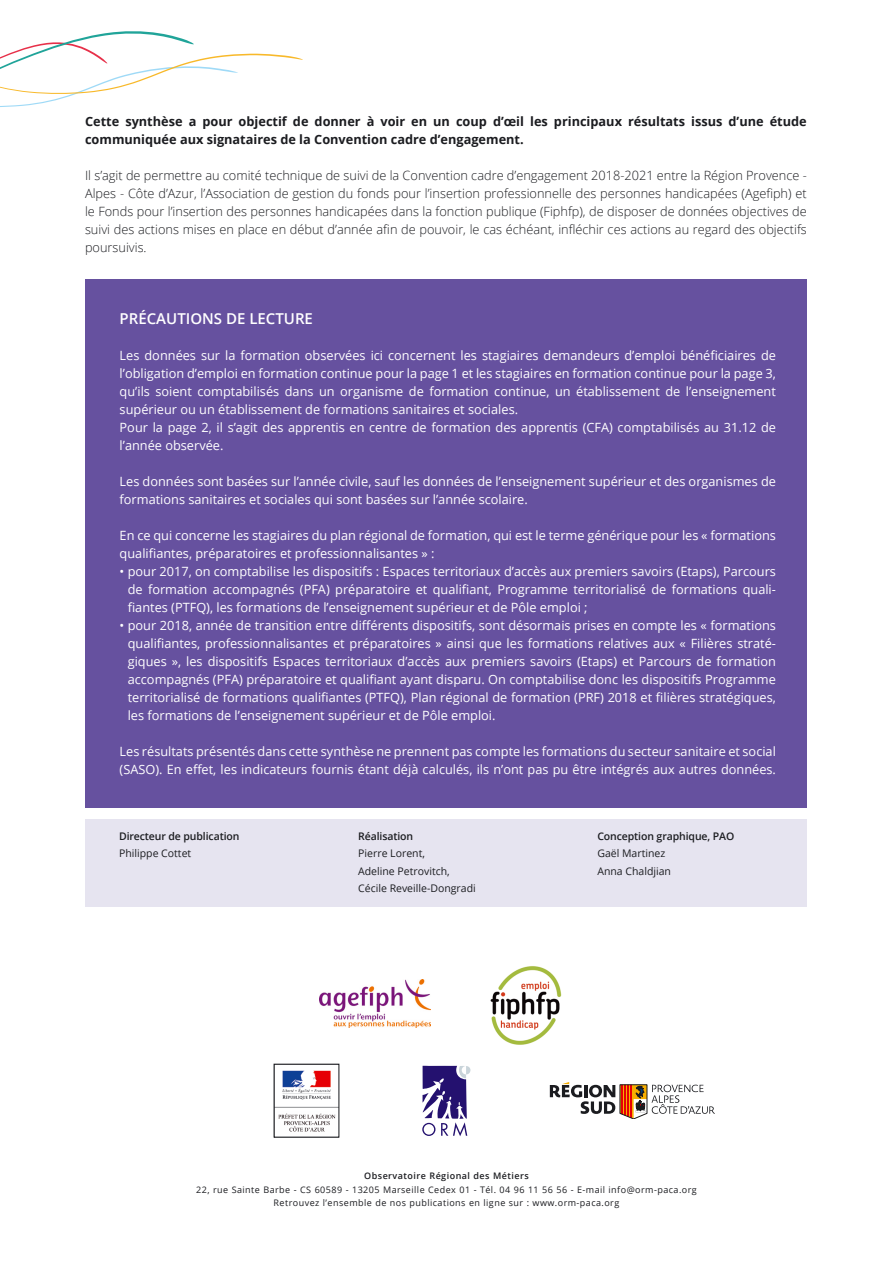
<style>
.page{position:relative;width:893px;height:1263px;background:#fff}
.page>*{position:absolute;margin:0;border:0;box-sizing:border-box;transform-origin:0 0}
.t1{font:600 15px "Open Sans";color:#fff}
.t2{font:12.75px/18px "Open Sans";color:#fff}
.t3{font:300 12.75px/18px "Open Sans";color:#1b1c20;text-align:justify}
.t4{font:700 12.75px/18px "Open Sans";color:#1b1c20}
.t5{font:10.5px/17.2px "Open Sans";color:#1b1c20}
.t6{font:600 10.5px "Open Sans";letter-spacing:-.01em;color:#1b1c20}
.t7{font:9px "Open Sans";letter-spacing:.05em;color:#1b1c20}
.t8{font:600 9px "Open Sans";letter-spacing:.05em;color:#1b1c20}
</style>
<div class="page">
<div style="left:85px;top:279px;width:722px;height:529px;background:#66519f"></div>
<svg style="left:0;top:31px;width:302px;height:76px"></svg>
<svg style="left:422px;top:1066px;width:48px;height:70px"></svg>
<svg style="left:550px;top:1082px;width:165px;height:37px"></svg>
<img style="left:276px;top:1070px;width:61px;height:62px">
<div style="left:274px;top:1064px;width:65px;height:73px;border:1px solid #1b1c20"></div>
<img style="left:319px;top:980px;width:112px;height:48px">
<img style="left:490px;top:966px;width:72px;height:79px">
<div style="left:85px;top:819px;width:722px;height:87px;background:#e6e4f0"></div>
<p class="t4" style="left:85px;top:112px;width:723px">Cette synthèse a pour objectif de donner à voir en un coup d’œil les principaux résultats issus d’une étude communiquée aux signataires de la Convention cadre d’engagement.</p>
<p class="t3" style="left:85px;top:166px;width:723px">Il s’agit de permettre au comité technique de suivi de la Convention cadre d’engagement 2018-2021 entre la Région Provence - Alpes - Côte d’Azur, l’Association de gestion du fonds pour l’insertion professionnelle des personnes handicapées (Agefiph) et le Fonds pour l’insertion des personnes handicapées dans la fonction publique (Fiphfp), de disposer de données objectives de suivi des actions mises en place en début d’année afin de pouvoir, le cas échéant, infléchir ces actions au regard des objectifs poursuivis.</p>
<p class="t1" style="left:120px;top:308px;width:195px">PRÉCAUTIONS DE LECTURE</p>
<p class="t2" style="left:120px;top:346px;width:658px;text-align:justify">Les données sur la formation observées ici concernent les stagiaires demandeurs d’emploi bénéficiaires de l’obligation d’emploi en formation continue pour la page 1 et les stagiaires en formation continue pour la page 3, qu’ils soient comptabilisés dans un organisme de formation continue, un établissement de l’enseignement supérieur ou un établissement de formations sanitaires et sociales.</p>
<p class="t2" style="left:120px;top:418px;width:658px">Pour la page 2, il s’agit des apprentis en centre de formation des apprentis (CFA) comptabilisés au 31.12 de l’année observée.</p>
<p class="t2" style="left:120px;top:472px;width:658px">Les données sont basées sur l’année civile, sauf les données de l’enseignement supérieur et des organismes de formations sanitaires et sociales qui sont basées sur l’année scolaire.</p>
<p class="t2" style="left:120px;top:526px;width:658px">En ce qui concerne les stagiaires du plan régional de formation, qui est le terme générique pour les « formations qualifiantes, préparatoires et professionnalisantes » :</p>
<p class="t2" style="left:128px;top:562px;width:650px;text-align:justify;text-indent:-8px">• pour 2017, on comptabilise les dispositifs : Espaces territoriaux d’accès aux premiers savoirs (Etaps), Parcours de formation accompagnés (PFA) préparatoire et qualifiant, Programme territorialisé de formations quali&shy;fiantes (PTFQ), les formations de l’enseignement supérieur et de Pôle emploi ;</p>
<p class="t2" style="left:128px;top:616px;width:650px;text-align:justify;text-indent:-8px">• pour 2018, année de transition entre différents dispositifs, sont désormais prises en compte les « formations qualifiantes, professionnalisantes et préparatoires » ainsi que les formations relatives aux « Filières straté&shy;giques », les dispositifs Espaces territoriaux d’accès aux premiers savoirs (Etaps) et Parcours de formation accompagnés (PFA) préparatoire et qualifiant ayant disparu. On comptabilise donc les dispositifs Programme territorialisé de formations qualifiantes (PTFQ), Plan régional de formation (PRF) 2018 et filières stratégiques, les formations de l’enseignement supérieur et de Pôle emploi.</p>
<p class="t2" style="left:120px;top:742px;width:658px">Les résultats présentés dans cette synthèse ne prennent pas compte les formations du secteur sanitaire et social (SASO). En effet, les indicateurs fournis étant déjà calculés, ils n’ont pas pu être intégrés aux autres données.</p>
<p class="t6" style="left:119px;top:829px;width:122px">Directeur de publication</p>
<p class="t5" style="left:119px;top:844px;width:74px">Philippe Cottet</p>
<p class="t6" style="left:358px;top:829px;width:56px">Réalisation</p>
<p class="t5" style="left:358px;top:844px;width:119px">Pierre Lorent,<br>Adeline Petrovitch,<br>Cécile Reveille-Dongradi</p>
<p class="t6" style="left:597px;top:829px;width:138px">Conception graphique, PAO</p>
<p class="t5" style="left:597px;top:844px;width:69px">Gaël Martinez</p>
<p class="t5" style="left:597px;top:862px;width:75px">Anna Chaldjian</p>
<p class="t8" style="left:364px;top:1170px;width:166px">Observatoire Régional des Métiers</p>
<p class="t7" style="left:196px;top:1183px;width:502px">22, rue Sainte Barbe - CS 60589 - 13205 Marseille Cedex 01 - Tél. 04 96 11 56 56 - E-mail info@orm-paca.org</p>
<p class="t7" style="left:274px;top:1197px;width:347px">Retrouvez l’ensemble de nos publications en ligne sur : www.orm-paca.org</p>
</div>
